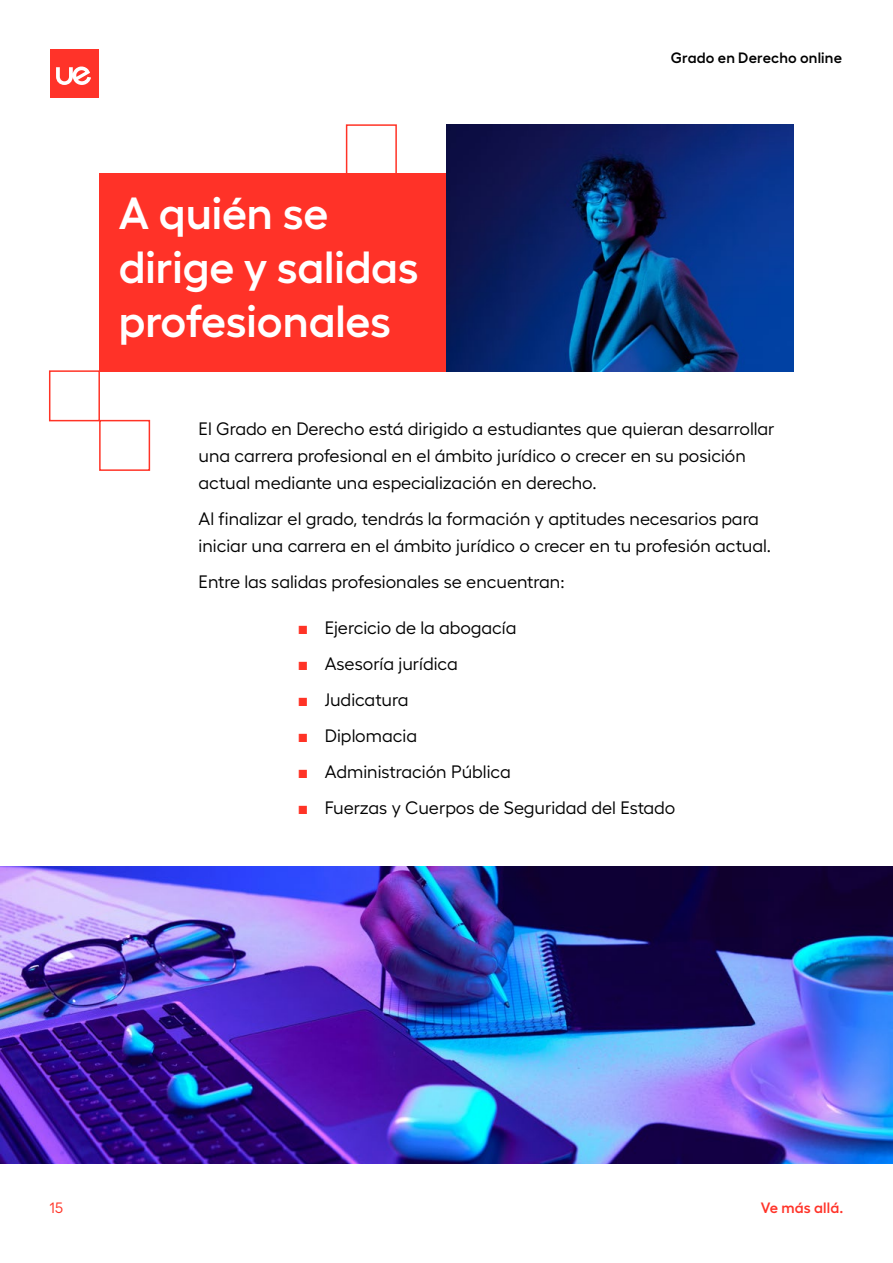
<style>
.page{position:relative;width:893px;height:1263px;background:#fff}
.page>*{position:absolute;margin:0;border:0;box-sizing:border-box;transform-origin:0 0}
.t1{font:600 45px/54px "Hellix";color:#fff}
.t2{font:18px/27px "Hellix";color:#000}
.t3{font:600 15px "Hellix";letter-spacing:.01em;color:#000}
.t4{font:600 15px "Hellix";letter-spacing:.01em;color:#ff3329}
.t5{font:15px "Hellix";color:#ff3326}
.s1{font-family:"ABC Normal";font-size:12px;color:#ff3326}
</style>
<div class="page">
<div style="left:50px;top:50px;width:48px;height:48px;background:#ff3329"></div>
<svg style="left:56px;top:66px;width:35px;height:19px"></svg>
<div style="left:99px;top:174px;width:347px;height:198px;background:#ff3228"></div>
<img style="left:446px;top:124px;width:348px;height:248px">
<svg style="left:49px;top:370px;width:102px;height:101px"></svg>
<svg style="left:345px;top:124px;width:53px;height:50px"></svg>
<img style="left:0;top:867px;width:893px;height:296px">
<h1 class="t1" style="left:119px;top:181px;width:302px">A quién se dirige y salidas profesionales</h1>
<p class="t3" style="left:671px;top:46px;width:173px">Grado en Derecho online</p>
<p class="t2" style="left:199px;top:413px;width:577px">El Grado en Derecho está dirigido a estudiantes que quieran desarrollar una carrera profesional en el ámbito jurídico o crecer en su posición actual mediante una especialización en derecho.</p>
<p class="t2" style="left:199px;top:503px;width:574px">Al finalizar el grado, tendrás la formación y aptitudes necesarios para iniciar una carrera en el ámbito jurídico o crecer en tu profesión actual.</p>
<p class="t2" style="left:199px;top:566px;width:367px">Entre las salidas profesionales se encuentran:</p>
<p class="t2" style="left:298px;top:612px;width:220px"><span class="s1">■</span> Ejercicio de la abogacía</p>
<p class="t2" style="left:298px;top:648px;width:162px"><span class="s1">■</span> Asesoría jurídica</p>
<p class="t2" style="left:298px;top:684px;width:112px"><span class="s1">■</span> Judicatura</p>
<p class="t2" style="left:298px;top:720px;width:121px"><span class="s1">■</span> Diplomacia</p>
<p class="t2" style="left:298px;top:756px;width:215px"><span class="s1">■</span> Administración Pública</p>
<p class="t2" style="left:298px;top:792px;width:379px"><span class="s1">■</span> Fuerzas y Cuerpos de Seguridad del Estado</p>
<p class="t5" style="left:50px;top:1197px;width:15px">15</p>
<p class="t4" style="left:761px;top:1196px;width:84px">Ve más allá.</p>
</div>
